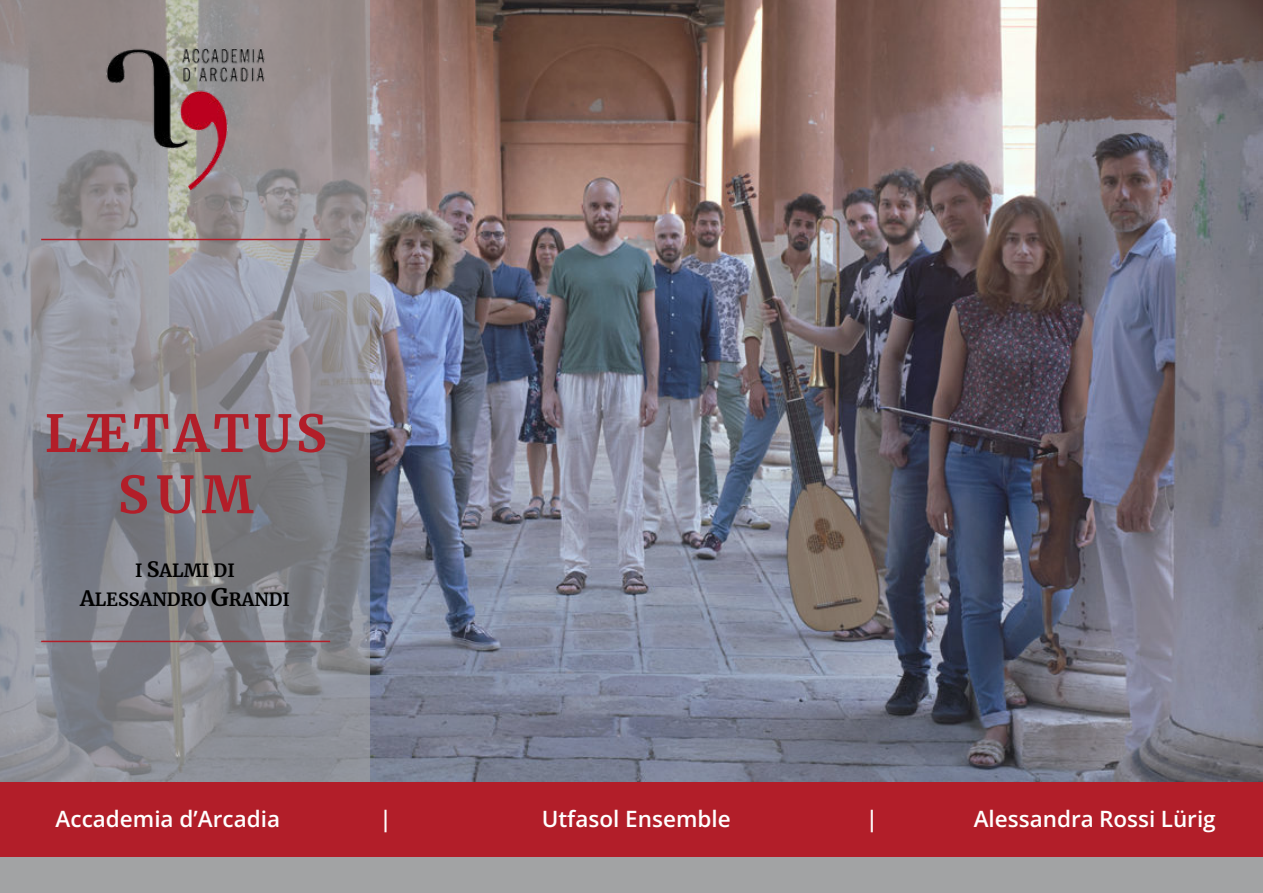
<style>
.page{position:relative;width:1263px;height:893px;background:#fff}
.page>*{position:absolute;margin:0;border:0;box-sizing:border-box;transform-origin:0 0}
.t1{font:700 51px/61.2px "Merriweather";letter-spacing:.08em;color:#b21e29;text-align:center}
.t2{font:600 22.5px "Open Sans";color:#fff}
.t3{font:700 18px/28.8px "Merriweather";color:#000;text-align:center}
.s1{font-size:21px}
.s2{font-size:24px}
</style>
<div class="page">
<img style="left:370px;top:0;width:893px;height:782px">
<svg style="left:0;top:0;width:370px;height:782px;background:#8d8d92"></svg>
<img style="left:105px;top:47px;width:161px;height:149px">
<div style="left:0;top:782px;width:1263px;height:111px;background:#b21e29"></div>
<hr style="left:41px;top:641px;width:289px;height:1px;background:#b21e29">
<hr style="left:41px;top:239px;width:289px;height:1px;background:#b21e29">
<div style="left:0;top:857px;width:1263px;height:36px;background:#a2a3a4"></div>
<h1 class="t1" style="left:45px;top:404px;width:283px">LÆTATUS<br>SUM</h1>
<p class="t3" style="left:80px;top:556px;width:211px">I <span class="s1">S</span>ALMI DI<br><span class="s1">A</span>LESSANDRO <span class="s2">G</span>RANDI</p>
<p class="t2" style="left:56px;top:810px;width:226px">Accademia d’Arcadia</p>
<p class="t2" style="left:380px;top:810px;width:14px">|</p>
<p class="t2" style="left:542px;top:810px;width:191px">Utfasol Ensemble</p>
<p class="t2" style="left:866px;top:810px;width:14px">|</p>
<p class="t2" style="left:974px;top:810px;width:243px">Alessandra Rossi Lürig</p>
</div>
